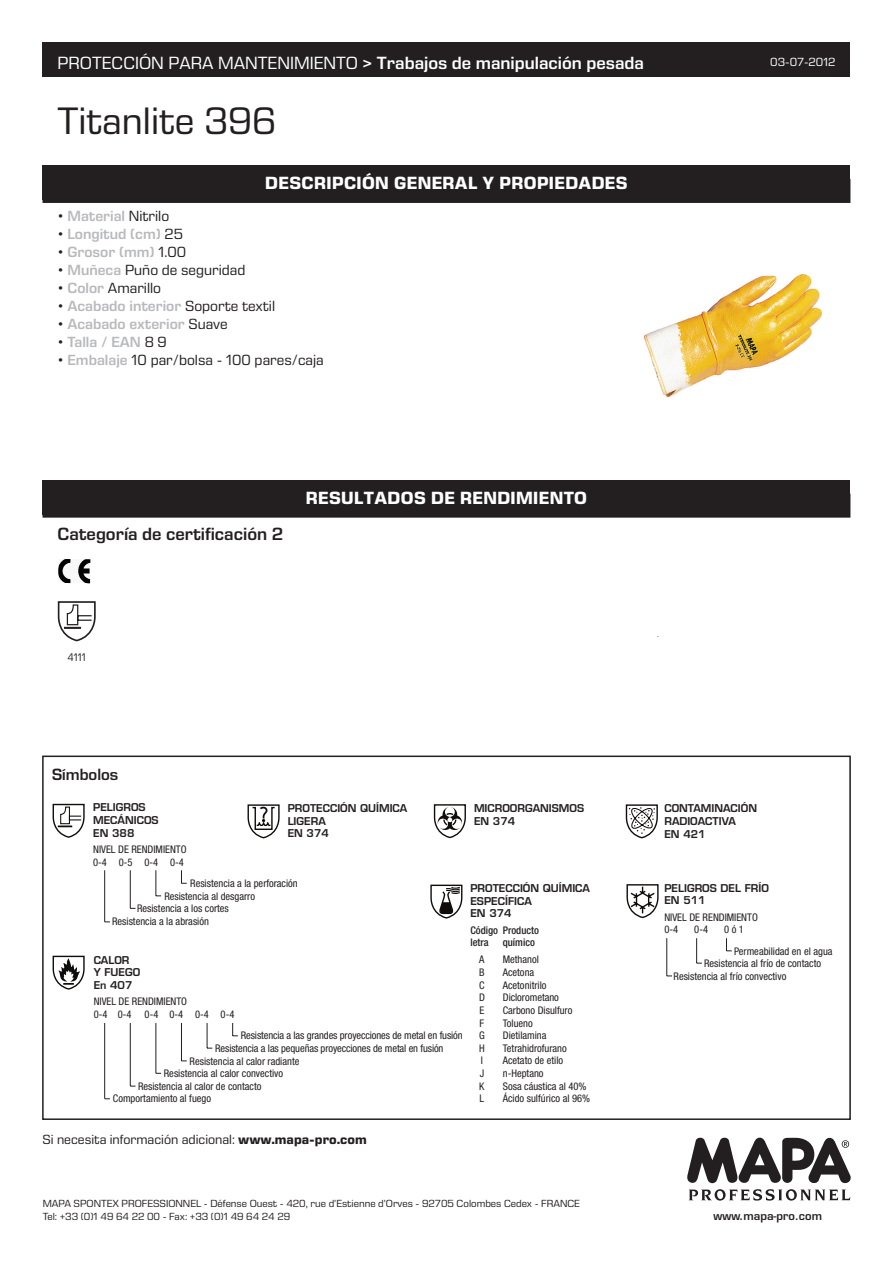
<style>
.page{position:relative;width:893px;height:1263px;background:#fff}
.page>*{position:absolute;margin:0;border:0;box-sizing:border-box;transform-origin:0 0}
._03__Nom_produit{font:39px "Eurostile Next LT Pro";color:#231f20}
.t1{font:600 18px "Eurostile Next LT Pro";color:#fff}
._08__Titre_bandeau_n{font:700 18px "Eurostile Next LT Pro";letter-spacing:.02em;color:#fff}
._01__Certif_category{font:600 18px "Eurostile Next LT Pro";color:#231f20}
.formatage_balise{font:600 15px "Eurostile Next LT Pro";color:#b8b9bc}
.formatage_balise-2{font:15px "Eurostile Next LT Pro";color:#231f20}
.t2{font:600 15px "Eurostile";color:#231f20}
.adresse_web{font:13.5px "Eurostile Next LT Pro";color:#231f20}
.t3{font:12px "Eurostile Next LT Pro";color:#fff}
.performances{font:11.25px "Eurostile Next LT Pro";color:#231f20;scale:.9 1}
.t4{font:600 11.1px "Eurostile";color:#231f20}
.t5{font:condensed 10.5px/12.6px "Helvetica Neue LT Std";color:#231f20}
.t6{font:600 10.5px/12.6px "Eurostile";color:#231f20}
.t7{font:10.5px "Eurostile Next LT Pro";color:#231f20}
.t8{font:500 condensed 10.5px/12.6px "Helvetica Neue LT Std";color:#231f20}
.t9{font:condensed 7.5px "Helvetica Neue LT Std";color:#231f20;scale:.9 1}
.s1{font-weight:400}
.s2{font-weight:600;color:#b8b9bc}
.s3{font-weight:400;color:#231f20}
.s4{font-weight:700}
</style>
<div class="page">
<svg style="left:687px;top:1138px;width:164px;height:62px"></svg>
<svg style="left:53px;top:804px;width:32px;height:34px"></svg>
<svg style="left:53px;top:956px;width:32px;height:34px"></svg>
<svg style="left:430px;top:885px;width:32px;height:34px"></svg>
<svg style="left:434px;top:804px;width:32px;height:34px"></svg>
<svg style="left:248px;top:804px;width:32px;height:34px"></svg>
<hr style="left:104px;top:870px;width:1px;height:52px;background:#231f20">
<hr style="left:130px;top:870px;width:1px;height:38px;background:#231f20">
<svg style="left:155px;top:870px;width:6px;height:26px"></svg>
<svg style="left:181px;top:870px;width:6px;height:14px"></svg>
<hr style="left:104px;top:1023px;width:1px;height:75px;background:#231f20">
<hr style="left:130px;top:1023px;width:1px;height:63px;background:#231f20">
<hr style="left:155px;top:1023px;width:1px;height:50px;background:#231f20">
<hr style="left:181px;top:1023px;width:1px;height:38px;background:#231f20">
<svg style="left:207px;top:1023px;width:5px;height:26px"></svg>
<svg style="left:232px;top:1023px;width:6px;height:13px"></svg>
<svg style="left:626px;top:884px;width:33px;height:34px"></svg>
<svg style="left:626px;top:804px;width:32px;height:34px"></svg>
<hr style="left:666px;top:938px;width:1px;height:38px;background:#231f20">
<svg style="left:696px;top:938px;width:6px;height:26px"></svg>
<svg style="left:726px;top:938px;width:6px;height:13px"></svg>
<div style="left:42px;top:755px;width:809px;height:365px;border:2px solid #231f20"></div>
<div style="left:43px;top:43px;width:807px;height:34px;background:#231f20"></div>
<img style="left:58px;top:559px;width:32px;height:24px">
<div style="left:43px;top:166px;width:807px;height:34px;background:#231f20"></div>
<div style="left:43px;top:179px;width:807px;height:24px;background:#231f20"></div>
<div style="left:43px;top:480px;width:807px;height:34px;background:#231f20"></div>
<div style="left:43px;top:494px;width:807px;height:24px;background:#231f20"></div>
<img style="left:644px;top:274px;width:178px;height:124px">
<svg style="left:58px;top:601px;width:38px;height:40px"></svg>
<p class="t1" style="left:57px;top:53px;width:588px"><span class="s1">PROTECCIÓN PARA MANTENIMIENTO</span> &gt; Trabajos de manipulación pesada</p>
<p class="_03__Nom_produit" style="left:57px;top:99px;width:220px">Titanlite 396</p>
<p class="_08__Titre_bandeau_n" style="left:265px;top:173px;width:364px">DESCRIPCIÓN GENERAL Y PROPIEDADES</p>
<p class="formatage_balise-2" style="left:57px;top:207px;width:113px">• <span class="s2">Material</span> Nitrilo</p>
<p class="formatage_balise" style="left:57px;top:225px;width:127px"><span class="s3">•</span> Longitud (cm) <span class="s3">25</span></p>
<p class="formatage_balise" style="left:57px;top:243px;width:130px"><span class="s3">•</span> Grosor (mm) <span class="s3">1.00</span></p>
<p class="formatage_balise-2" style="left:57px;top:261px;width:190px">• <span class="s2">Muñeca</span> Puño de seguridad</p>
<p class="formatage_balise-2" style="left:57px;top:279px;width:105px">• <span class="s2">Color</span> Amarillo</p>
<p class="formatage_balise" style="left:57px;top:297px;width:219px"><span class="s3">•</span> Acabado interior <span class="s3">Soporte textil</span></p>
<p class="formatage_balise" style="left:57px;top:315px;width:172px"><span class="s3">•</span> Acabado exterior <span class="s3">Suave</span></p>
<p class="formatage_balise" style="left:57px;top:333px;width:111px"><span class="s3">•</span> Talla / EAN <span class="s3">8 9</span></p>
<p class="formatage_balise-2" style="left:57px;top:351px;width:268px">• <span class="s2">Embalaje</span> 10 par/bolsa - 100 pares/caja</p>
<p class="t3" style="left:770px;top:55px;width:67px">03-07-2012</p>
<p class="_01__Certif_category" style="left:57px;top:524px;width:227px">Categoría de certificación 2</p>
<p class="_08__Titre_bandeau_n" style="left:306px;top:487px;width:283px">RESULTADOS DE RENDIMIENTO</p>
<p class="performances" style="left:67px;top:651px;width:22px">4111</p>
<p class="t2" style="left:52px;top:765px;width:68px">Símbolos</p>
<p class="t6" style="left:93px;top:801px;width:67px">PELIGROS<br>MECÁNICOS<br>EN 388</p>
<p class="t5" style="left:93px;top:843px;width:95px">NIVEL DE RENDIMIENTO<br>0-4 0-5 0-4 0-4</p>
<p class="t6" style="left:288px;top:802px;width:121px">PROTECCIÓN QUÍMICA<br>LIGERA<br>EN 374</p>
<p class="t6" style="left:474px;top:802px;width:112px">MICROORGANISMOS<br>EN 374</p>
<p class="t5" style="left:190px;top:877px;width:109px">Resistencia a la perforación</p>
<p class="t5" style="left:164px;top:889px;width:92px">Resistencia al desgarro</p>
<p class="t5" style="left:137px;top:902px;width:93px">Resistencia a los cortes</p>
<p class="t5" style="left:112px;top:915px;width:98px">Resistencia a la abrasión</p>
<p class="t6" style="left:94px;top:953px;width:48px">CALOR<br>Y FUEGO<br>En 407</p>
<p class="t5" style="left:94px;top:995px;width:142px">NIVEL DE RENDIMIENTO<br>0-4 0-4 0-4 0-4 0-4 0-4</p>
<p class="t5" style="left:241px;top:1029px;width:223px">Resistencia a las grandes proyecciones de metal en fusión</p>
<p class="t5" style="left:215px;top:1042px;width:230px">Resistencia a las pequeñas proyecciones de metal en fusión</p>
<p class="t5" style="left:190px;top:1054px;width:111px">Resistencia al calor radiante</p>
<p class="t5" style="left:164px;top:1067px;width:121px">Resistencia al calor convectivo</p>
<p class="t5" style="left:138px;top:1080px;width:125px">Resistencia al calor de contacto</p>
<p class="t5" style="left:113px;top:1092px;width:100px">Comportamiento al fuego</p>
<p class="t6" style="left:470px;top:882px;width:121px">PROTECCIÓN QUÍMICA<br>ESPECÍFICA<br>EN 374</p>
<p class="t8" style="left:470px;top:924px;width:70px">Código Producto letra</p>
<p class="t8" style="left:503px;top:936px;width:34px">químico</p>
<p class="t5" style="left:479px;top:953px;width:7px">A</p>
<p class="t5" style="left:503px;top:953px;width:38px">Methanol</p>
<p class="t5" style="left:479px;top:966px;width:7px">B</p>
<p class="t5" style="left:503px;top:966px;width:33px">Acetona</p>
<p class="t5" style="left:479px;top:978px;width:7px">C</p>
<p class="t5" style="left:503px;top:978px;width:45px">Acetonitrilo</p>
<p class="t5" style="left:479px;top:991px;width:7px">D</p>
<p class="t5" style="left:503px;top:991px;width:58px">Diclorometano</p>
<p class="t5" style="left:479px;top:1004px;width:6px">E</p>
<p class="t5" style="left:503px;top:1004px;width:71px">Carbono Disulfuro</p>
<p class="t5" style="left:480px;top:1016px;width:6px">F</p>
<p class="t5" style="left:503px;top:1016px;width:32px">Tolueno</p>
<p class="t5" style="left:479px;top:1029px;width:7px">G</p>
<p class="t5" style="left:503px;top:1029px;width:45px">Dietilamina</p>
<p class="t5" style="left:479px;top:1042px;width:7px">H</p>
<p class="t5" style="left:503px;top:1042px;width:65px">Tetrahidrofurano</p>
<p class="t5" style="left:481px;top:1054px;width:4px">I</p>
<p class="t5" style="left:503px;top:1054px;width:62px">Acetato de etilo</p>
<p class="t5" style="left:480px;top:1067px;width:6px">J</p>
<p class="t5" style="left:503px;top:1067px;width:42px">n-Heptano</p>
<p class="t5" style="left:479px;top:1080px;width:7px">K</p>
<p class="t5" style="left:503px;top:1080px;width:85px">Sosa cáustica al 40%</p>
<p class="t5" style="left:480px;top:1092px;width:6px">L</p>
<p class="t5" style="left:503px;top:1092px;width:89px">Ácido sulfúrico al 96%</p>
<p class="adresse_web" style="left:43px;top:1132px;width:326px">Si necesita información adicional: <span class="s4">www.mapa-pro.com</span></p>
<p class="t7" style="left:43px;top:1198px;width:539px">MAPA SPONTEX PROFESSIONNEL - Défense Ouest - 420, rue d’Estienne d’Orves - 92705 Colombes Cedex - FRANCE</p>
<p class="t7" style="left:43px;top:1211px;width:249px">Tel: +33 (0)1 49 64 22 00 - Fax: +33 (0)1 49 64 24 29</p>
<p class="t9" style="left:657px;top:630px;width:3px">.</p>
<p class="t6" style="left:664px;top:802px;width:94px">CONTAMINACIÓN<br>RADIOACTIVA<br>EN 421</p>
<p class="t6" style="left:664px;top:881px;width:106px">PELIGROS DEL FRÍO<br>EN 511</p>
<p class="t5" style="left:664px;top:911px;width:95px">NIVEL DE RENDIMIENTO<br>0-4</p>
<p class="t5" style="left:694px;top:923px;width:15px">0-4</p>
<p class="t5" style="left:734px;top:919px;width:100px;line-height:21.1px;text-indent:-10px">0 ó 1<br>Permeabilidad en el agua</p>
<p class="t5" style="left:673px;top:957px;width:149px;text-indent:31px">Resistencia al frío de contacto<br>Resistencia al frío convectivo</p>
<p class="t4" style="left:714px;top:1209px;width:110px">www.mapa-pro.com</p>
</div>
